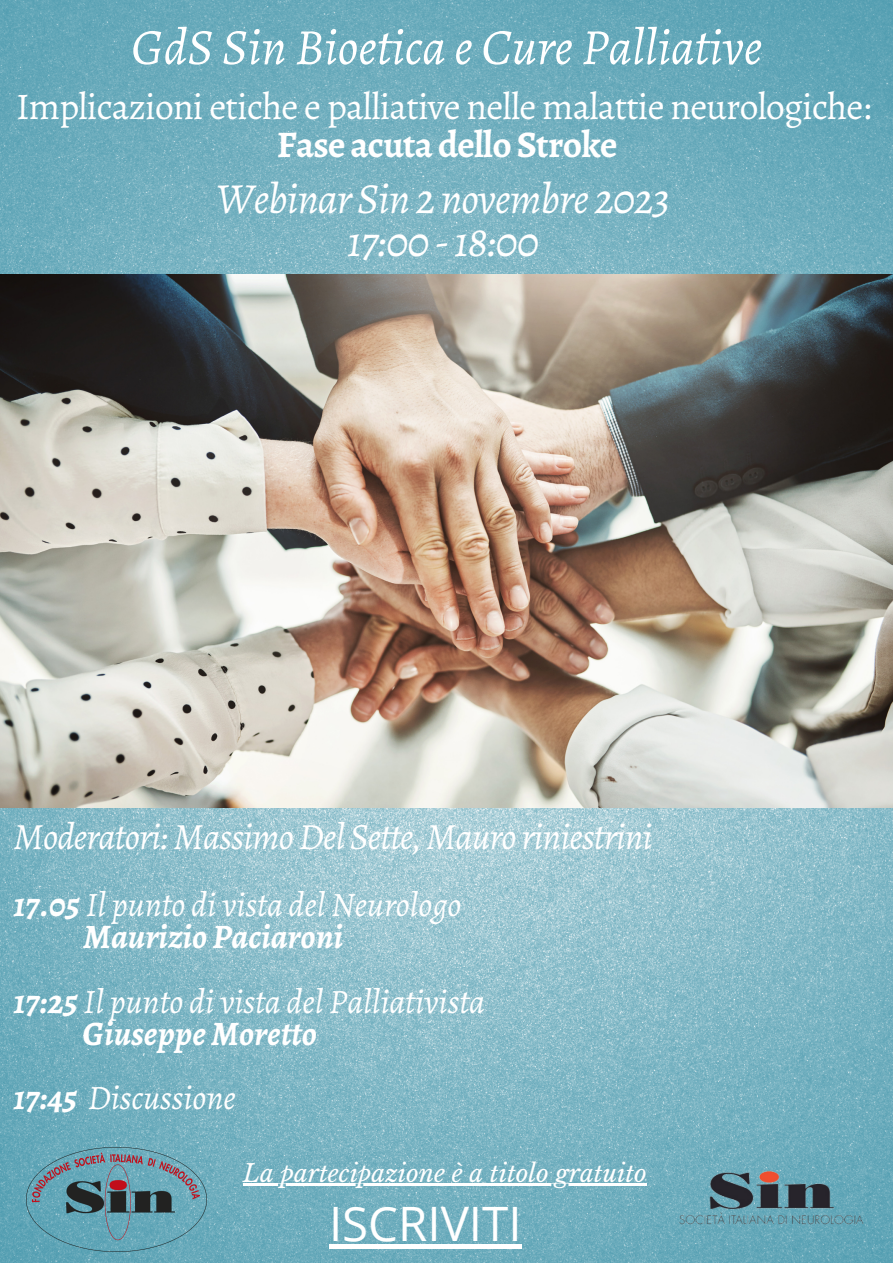
<style>
.page{position:relative;width:893px;height:1263px;background:#fff}
.page>*{position:absolute;margin:0;border:0;box-sizing:border-box;transform-origin:0 0}
.t1{font:italic 51px "Alegreya";color:#fff}
.t2{font:47.4px "Open Sans";color:#fff}
.t3{font:italic 43.05px "Alegreya";letter-spacing:-.02em;color:#fff}
.t4{font:37.58px "Alegreya";letter-spacing:-.02em;color:#fff}
.t5{font:700 37.58px "Alegreya";letter-spacing:-.02em;color:#fff}
.t6{font:italic 37.2px "Alegreya";letter-spacing:-.02em;color:#fff}
.t7{font:italic 34.35px "Alegreya";color:#fff}
.t8{font:italic 700 34.35px "Alegreya";color:#fff}
.t9{font:italic 24.22px "Libre Baskerville";color:#fff}
.s1{font-weight:700}
</style>
<div class="page">
<img style="left:0;top:0;width:893px;height:1263px">
<img style="left:649px;top:1077px;width:244px;height:186px">
<img style="left:26px;top:1147px;width:181px;height:104px">
<img style="left:0;top:274px;width:893px;height:533px">
<hr style="left:243px;top:1184px;width:404px;height:2px;background:#fff">
<hr style="left:329px;top:1244px;width:192px;height:4px;background:#fff">
<p class="t1" style="left:131px;top:12px;width:632px">GdS Sin Bioetica e Cure Palliative</p>
<p class="t4" style="left:16px;top:81px;width:857px">Implicazioni etiche e palliative nelle malattie neurologiche:</p>
<p class="t5" style="left:277px;top:119px;width:342px">Fase acutadelloStroke</p>
<p class="t3" style="left:216px;top:169px;width:455px">Webinar Sin 2 novembre 2023</p>
<p class="t3" style="left:347px;top:212px;width:193px">17:00 -18:00</p>
<p class="t6" style="left:14px;top:811px;width:640px">Moderatori:MassimoDel Sette,Mauro riniestrini</p>
<p class="t7" style="left:14px;top:881px;width:449px"><span class="s1">17.05</span> Il punto di vista del Neurologo</p>
<p class="t8" style="left:83px;top:913px;width:262px">Maurizio Paciaroni</p>
<p class="t7" style="left:14px;top:978px;width:473px"><span class="s1">17:25</span> Il punto di vista del Palliativista</p>
<p class="t8" style="left:83px;top:1010px;width:236px">Giuseppe Moretto</p>
<p class="t7" style="left:14px;top:1074px;width:224px"><span class="s1">17:45</span> Discussione</p>
<p class="t9" style="left:243px;top:1158px;width:405px">La partecipazione è a titolo gratuito</p>
<p class="t2" style="left:329px;top:1190px;width:194px">ISCRIVITI</p>
</div>
